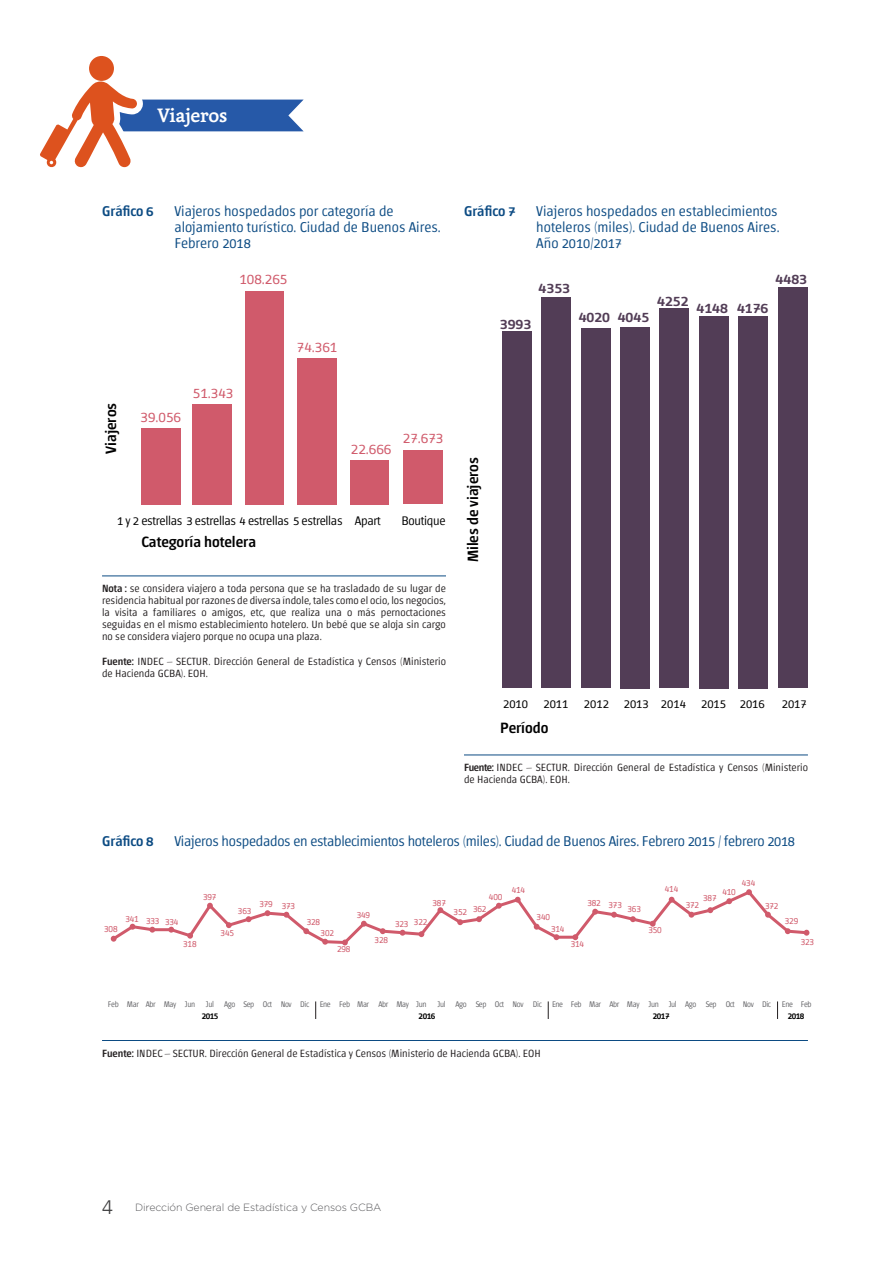
<style>
.page{position:relative;width:893px;height:1263px;background:#fff}
.page>*{position:absolute;margin:0;border:0;box-sizing:border-box;transform-origin:0 0}
.Tema{font:700 21px "Andralis ND Os F";letter-spacing:-.01em;color:#fff}
.t1{font:500 15px "Chaco";color:#000001}
.t2{font:300 15px "Chaco";color:#d05a6b}
.t3{font:500 15px "Chaco";color:#523d56}
.Titulos{font:300 14.25px/15.8px "Chaco";color:#0c4b83}
.Titulos-2{font:300 14.25px "Chaco";letter-spacing:-.02em;color:#0c4b83}
.Titulos-3{font:500 14.25px "Chaco";color:#0c4b83}
.t4{font:300 12.45px "Chaco";letter-spacing:-.025em;color:#000001}
.t5{font:300 12.45px "Chaco";color:#000001}
.Fuente{font:300 10.5px/12px "Chaco";color:#231f20}
.t6{font:300 10.5px "Gotham";letter-spacing:-.01em;color:#5a5a5d}
.t7{font:300 9.75px "Chaco";letter-spacing:-.02em;color:#d05a6b;scale:.94 1}
.t8{font:500 9.15px "Chaco";letter-spacing:-.05em;color:#000001;scale:.95 1}
.t9{font:300 8.25px "Chaco";letter-spacing:-.05em;color:#636366;scale:.95 1}
.s1{font-weight:500}
.s2{font-family:"Zurich BT";font-size:19.5px;color:#3e3e3f}
</style>
<div class="page">
<svg style="left:40px;top:56px;width:264px;height:112px"></svg>
<hr style="left:102px;top:1040px;width:706px;height:1px;background:#0c4b83">
<hr style="left:556px;top:936px;width:19px;height:3px;background:#d05a6b">
<hr style="left:152px;top:928px;width:19px;height:3px;background:#d05a6b">
<svg style="left:110px;top:923px;width:46px;height:19px"></svg>
<svg style="left:167px;top:896px;width:393px;height:50px"></svg>
<svg style="left:571px;top:889px;width:239px;height:52px"></svg>
<svg style="left:315px;top:1001px;width:1px;height:18px"></svg>
<svg style="left:548px;top:1001px;width:1px;height:18px"></svg>
<svg style="left:777px;top:1001px;width:1px;height:18px"></svg>
<hr style="left:102px;top:575px;width:344px;height:1px;background:#0c4b83">
<div style="left:403px;top:450px;width:39px;height:54px;background:#d05a6b"></div>
<div style="left:350px;top:460px;width:39px;height:45px;background:#d05a6b"></div>
<div style="left:297px;top:358px;width:39px;height:147px;background:#d05a6b"></div>
<div style="left:245px;top:292px;width:39px;height:213px;background:#d05a6b"></div>
<div style="left:193px;top:404px;width:39px;height:101px;background:#d05a6b"></div>
<div style="left:141px;top:428px;width:40px;height:77px;background:#d05a6b"></div>
<hr style="left:464px;top:754px;width:344px;height:1px;background:#0c4b83">
<div style="left:778px;top:288px;width:30px;height:400px;background:#523d56"></div>
<div style="left:738px;top:316px;width:30px;height:372px;background:#523d56"></div>
<div style="left:699px;top:316px;width:30px;height:372px;background:#523d56"></div>
<div style="left:659px;top:309px;width:30px;height:379px;background:#523d56"></div>
<div style="left:620px;top:327px;width:30px;height:361px;background:#523d56"></div>
<div style="left:581px;top:329px;width:29px;height:359px;background:#523d56"></div>
<div style="left:541px;top:298px;width:30px;height:390px;background:#523d56"></div>
<div style="left:502px;top:331px;width:30px;height:357px;background:#523d56"></div>
<p class="Tema" style="left:157px;top:104px;width:72px">Viajeros</p>
<p class="Titulos-3" style="left:102px;top:205px;width:53px">Gráfico 6</p>
<p class="Titulos" style="left:174px;top:204px;width:268px">Viajeros hospedados por categoría de alojamiento turístico. Ciudad de Buenos Aires.<br>Febrero 2018</p>
<p class="t2" style="left:239px;top:272px;width:49px">108.265</p>
<p class="t1" style="left:104px;top:454px;width:53px;rotate:-90deg">Viajeros</p>
<p class="t2" style="left:141px;top:410px;width:42px">39.056</p>
<p class="t2" style="left:193px;top:386px;width:42px">51.343</p>
<p class="t2" style="left:297px;top:340px;width:42px">74.361</p>
<p class="t2" style="left:351px;top:442px;width:42px">22.666</p>
<p class="t2" style="left:403px;top:431px;width:42px">27.673</p>
<p class="t4" style="left:117px;top:515px;width:265px">1 y 2 estrellas 3 estrellas 4 estrellas 5 estrellas Apart</p>
<p class="t4" style="left:401px;top:515px;width:46px">Boutique</p>
<p class="t1" style="left:141px;top:535px;width:116px">Categoría hotelera</p>
<p class="Fuente" style="left:102px;top:583px;width:345px;text-align:justify"><span class="s1">Nota :</span> se considera viajero a toda persona que se ha trasladado de su lugar de residencia habitual por razones de diversa índole, tales como el ocio, los negocios, la visita a familiares o amigos, etc, que realiza una o más pernoctaciones seguidas en el mismo establecimiento hotelero. Un bebé que se aloja sin cargo no se considera viajero porque no ocupa una plaza.</p>
<p class="Fuente" style="left:102px;top:656px;width:345px"><span class="s1">Fuente:</span> INDEC – SECTUR. Dirección General de Estadística y Censos (Ministerio de Hacienda GCBA). EOH.</p>
<p class="Titulos-3" style="left:464px;top:205px;width:53px">Gráfico 7</p>
<p class="Titulos" style="left:536px;top:204px;width:245px">Viajeros hospedados en establecimientos hoteleros (miles). Ciudad de Buenos Aires.<br>Año 2010/2017</p>
<p class="t3" style="left:539px;top:281px;width:33px">4353</p>
<p class="t3" style="left:500px;top:317px;width:33px">3993</p>
<p class="t3" style="left:579px;top:310px;width:72px">4020 4045</p>
<p class="t3" style="left:657px;top:294px;width:33px">4252</p>
<p class="t3" style="left:776px;top:272px;width:33px">4483</p>
<p class="t3" style="left:696px;top:301px;width:73px">4148 4176</p>
<p class="t1" style="left:466px;top:562px;width:107px;rotate:-90deg">Miles de viajeros</p>
<p class="t5" style="left:503px;top:698px;width:67px">2010 2011</p>
<p class="t5" style="left:584px;top:698px;width:182px">2012 2013 2014 2015 2016</p>
<p class="t4" style="left:782px;top:698px;width:26px">2017</p>
<p class="t1" style="left:500px;top:721px;width:50px">Período</p>
<p class="Fuente" style="left:464px;top:762px;width:345px"><span class="s1">Fuente:</span> INDEC – SECTUR. Dirección General de Estadística y Censos (Ministerio de Hacienda GCBA). EOH.</p>
<p class="Titulos-3" style="left:102px;top:835px;width:53px">Gráfico 8</p>
<p class="Titulos-2" style="left:174px;top:835px;width:622px">Viajeros hospedados en establecimientos hoteleros (miles). Ciudad de Buenos Aires. Febrero 2015 / febrero 2018</p>
<p class="t7" style="left:104px;top:924px;width:16px">308</p>
<p class="t7" style="left:125px;top:916px;width:58px">341 333 334</p>
<p class="t7" style="left:203px;top:892px;width:16px">397</p>
<p class="t7" style="left:238px;top:906px;width:16px">363</p>
<p class="t7" style="left:221px;top:928px;width:16px">345</p>
<p class="t7" style="left:183px;top:939px;width:16px">318</p>
<p class="t7" style="left:259px;top:900px;width:39px">379 373</p>
<p class="t7" style="left:307px;top:917px;width:16px">328</p>
<p class="t7" style="left:321px;top:928px;width:16px">302</p>
<p class="t7" style="left:357px;top:910px;width:16px">349</p>
<p class="t7" style="left:433px;top:898px;width:16px">387</p>
<p class="t7" style="left:395px;top:918px;width:36px">323 322</p>
<p class="t7" style="left:375px;top:935px;width:16px">328</p>
<p class="t7" style="left:337px;top:944px;width:16px">298</p>
<p class="t7" style="left:489px;top:892px;width:16px">400</p>
<p class="t7" style="left:454px;top:905px;width:36px">352 362</p>
<p class="t7" style="left:512px;top:885px;width:16px">414</p>
<p class="t7" style="left:587px;top:900px;width:58px">382 373 363</p>
<p class="t7" style="left:665px;top:884px;width:16px">414</p>
<p class="t7" style="left:742px;top:878px;width:16px">434</p>
<p class="t7" style="left:722px;top:887px;width:16px">410</p>
<p class="t7" style="left:703px;top:893px;width:16px">387</p>
<p class="t7" style="left:686px;top:900px;width:16px">372</p>
<p class="t7" style="left:765px;top:901px;width:16px">372</p>
<p class="t7" style="left:537px;top:912px;width:16px">340</p>
<p class="t7" style="left:785px;top:916px;width:16px">329</p>
<p class="t7" style="left:551px;top:924px;width:16px">314</p>
<p class="t7" style="left:648px;top:926px;width:16px">350</p>
<p class="t7" style="left:571px;top:939px;width:16px">314</p>
<p class="t7" style="left:801px;top:938px;width:16px">323</p>
<p class="t9" style="left:108px;top:1001px;width:93px">Feb Mar Abr May Jun</p>
<p class="t9" style="left:206px;top:1001px;width:110px">Jul Ago Sep Oct Nov Dic</p>
<p class="t9" style="left:320px;top:1001px;width:114px">Ene Feb Mar Abr May Jun</p>
<p class="t9" style="left:437px;top:1001px;width:111px">Jul Ago Sep Oct Nov Dic</p>
<p class="t9" style="left:762px;top:1000px;width:11px">Dic</p>
<p class="Fuente" style="left:102px;top:1048px;width:440px"><span class="s1">Fuente:</span> INDEC – SECTUR. Dirección General de Estadística y Censos (Ministerio de Hacienda GCBA). EOH</p>
<p class="t9" style="left:552px;top:1000px;width:214px">Ene Feb Mar Abr May Jun Jul Ago Sep Oct Nov</p>
<p class="t9" style="left:782px;top:1000px;width:33px">Ene Feb</p>
<p class="t8" style="left:202px;top:1012px;width:19px">2015</p>
<p class="t8" style="left:419px;top:1012px;width:19px">2016</p>
<p class="t8" style="left:653px;top:1012px;width:19px">2017</p>
<p class="t8" style="left:788px;top:1012px;width:19px">2018</p>
<p class="t6" style="left:102px;top:1200px;width:281px"><span class="s2">4</span> Dirección General de Estadística y Censos GCBA</p>
</div>
